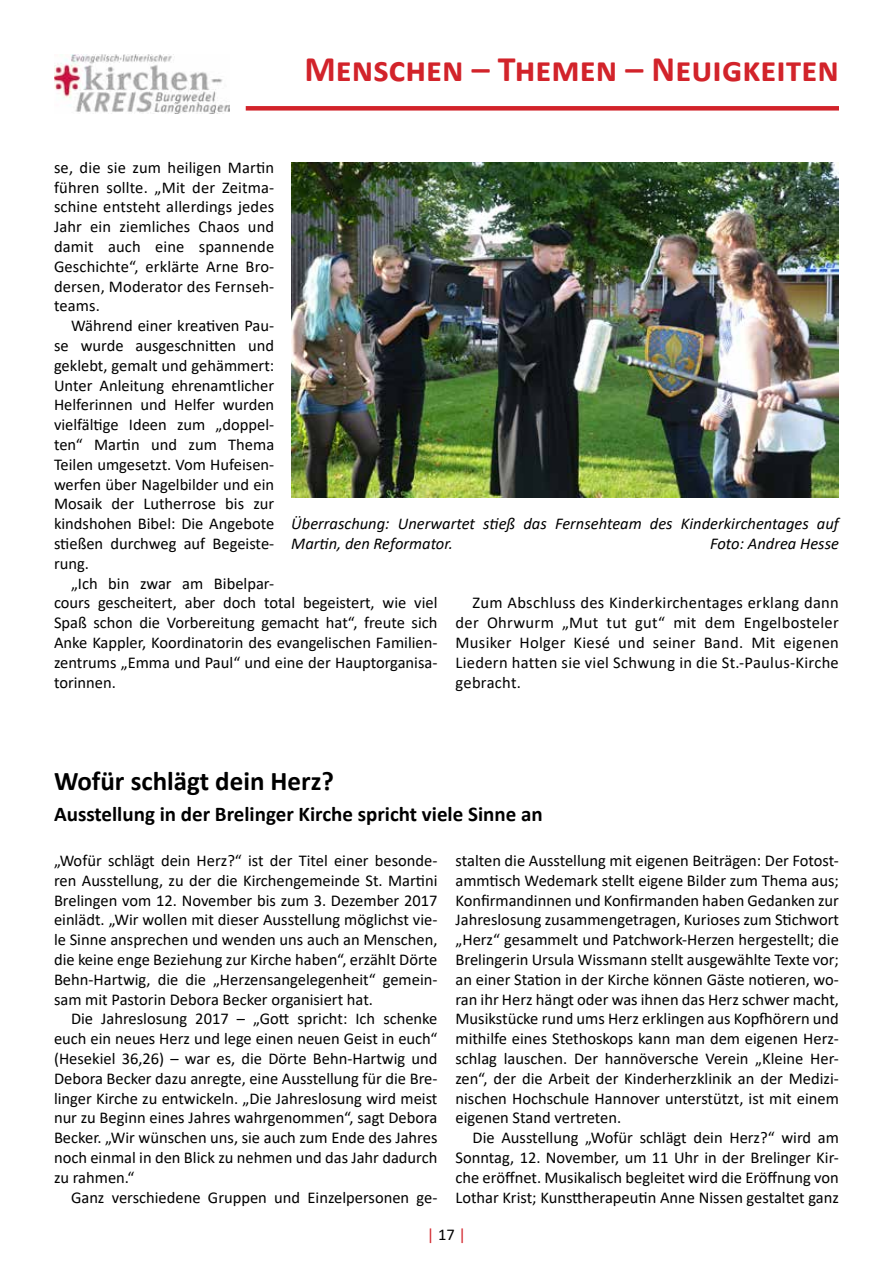
<style>
.page{position:relative;width:893px;height:1263px;background:#fff}
.page>*{position:absolute;margin:0;border:0;box-sizing:border-box;transform-origin:0 0}
.t1{font:700 36px "Calibri";color:#d2232a}
.t2{font:700 27px "Calibri";color:#000}
.t3{font:700 21px "Calibri";color:#000}
.t4{font:16.5px/19.8px "Calibri";color:#000;text-align:justify}
.t5{font:italic 16.5px/19.8px "Calibri";color:#000}
.t6{font:16.5px "Calibri";color:#d2232a}
.s1{color:#000}
</style>
<div class="page">
<img style="left:54px;top:54px;width:176px;height:59px">
<div style="left:246px;top:106px;width:593px;height:5px;background:#d2232a"></div>
<img style="left:291px;top:162px;width:548px;height:335px">
<h1 class="t1" style="left:304px;top:44px;width:536px">Menschen – Themen – Neuigkeiten</h1>
<p class="t4" style="left:54px;top:157px;width:222px">se, die sie zum heiligen Martin führen sollte. „Mit der Zeitma&shy;schine entsteht allerdings jedes Jahr ein ziemliches Chaos und damit auch eine spannende Geschichte“, erklärte Arne Bro&shy;dersen, Moderator des Fernseh&shy;teams.</p>
<p class="t4" style="left:54px;top:315px;width:222px;text-indent:17px">Während einer kreativen Pau&shy;se wurde ausgeschnitten und geklebt, gemalt und gehämmert:<br>Unter Anleitung ehrenamtlicher Helferinnen und Helfer wurden vielfältige Ideen zum „doppel&shy;ten“ Martin und zum Thema Teilen umgesetzt. Vom Hufeisen&shy;werfen über Nagelbilder und ein Mosaik der Lutherrose bis zur kindshohen Bibel: Die Angebote stießen durchweg auf Begeiste&shy;rung.</p>
<p class="t4" style="left:54px;top:573px;width:385px;text-align:left;text-indent:17px">„Ich bin zwar am Bibelpar-<br>cours gescheitert, aber doch total begeistert, wie viel Spaß schon die Vorbereitung gemacht hat“, freute sich Anke Kappler, Koordinatorin des evangelischen Familien&shy;zentrums „Emma und Paul“ und eine der Hauptorganisa&shy;torinnen.</p>
<p class="t5" style="left:291px;top:513px;width:549px">Überraschung: Unerwartet stieß das Fernsehteam des Kinderkirchentages auf<br>Martin, den Reformator.</p>
<p class="t5" style="left:710px;top:533px;width:130px">Foto: Andrea Hesse</p>
<p class="t4" style="left:455px;top:593px;width:385px;text-indent:17px">Zum Abschluss des Kinderkirchentages erklang dann der Ohrwurm „Mut tut gut“ mit dem Engelbosteler Musiker Holger Kiesé und seiner Band. Mit eigenen Liedern hatten sie viel Schwung in die St.-Paulus-Kirche gebracht.</p>
<h2 class="t2" style="left:54px;top:762px;width:282px">Wofür schlägt dein Herz?</h2>
<p class="t3" style="left:54px;top:800px;width:490px">Ausstellung in der Brelinger Kirche spricht viele Sinne an</p>
<p class="t4" style="left:54px;top:850px;width:385px">„Wofür schlägt dein Herz?“ ist der Titel einer besonde&shy;ren Ausstellung, zu der die Kirchengemeinde St. Martini Brelingen vom 12. November bis zum 3. Dezember 2017 einlädt. „Wir wollen mit dieser Ausstellung möglichst vie&shy;le Sinne ansprechen und wenden uns auch an Menschen, die keine enge Beziehung zur Kirche haben“, erzählt Dörte Behn-Hartwig, die die „Herzensangelegenheit“ gemein&shy;sam mit Pastorin Debora Becker organisiert hat.</p>
<p class="t4" style="left:54px;top:1008px;width:385px;text-indent:17px">Die Jahreslosung 2017 – „Gott spricht: Ich schenke euch ein neues Herz und lege einen neuen Geist in euch“ (Hesekiel 36,26) – war es, die Dörte Behn-Hartwig und Debora Becker dazu anregte, eine Ausstellung für die Bre&shy;linger Kirche zu entwickeln. „Die Jahreslosung wird meist nur zu Beginn eines Jahres wahrgenommen“, sagt Debora Becker. „Wir wünschen uns, sie auch zum Ende des Jahres noch einmal in den Blick zu nehmen und das Jahr dadurch zu rahmen.“</p>
<p class="t4" style="left:71px;top:1187px;width:368px">Ganz verschiedene Gruppen und Einzelpersonen ge-</p>
<p class="t4" style="left:455px;top:850px;width:385px">stalten die Ausstellung mit eigenen Beiträgen: Der Fotost&shy;ammtisch Wedemark stellt eigene Bilder zum Thema aus; Konfirmandinnen und Konfirmanden haben Gedanken zur Jahreslosung zusammengetragen, Kurioses zum Stichwort „Herz“ gesammelt und Patchwork-Herzen hergestellt; die Brelingerin Ursula Wissmann stellt ausgewählte Texte vor; an einer Station in der Kirche können Gäste notieren, wo&shy;ran ihr Herz hängt oder was ihnen das Herz schwer macht, Musikstücke rund ums Herz erklingen aus Kopfhörern und mithilfe eines Stethoskops kann man dem eigenen Herz&shy;schlag lauschen. Der hannöversche Verein „Kleine Her&shy;zen“, der die Arbeit der Kinderherzklinik an der Medizi&shy;nischen Hochschule Hannover unterstützt, ist mit einem eigenen Stand vertreten.</p>
<p class="t4" style="left:455px;top:1127px;width:385px;text-indent:17px">Die Ausstellung „Wofür schlägt dein Herz?“ wird am Sonntag, 12. November, um 11 Uhr in der Brelinger Kir&shy;che eröffnet. Musikalisch begleitet wird die Eröffnung von Lothar Krist; Kunsttherapeutin Anne Nissen gestaltet ganz</p>
<p class="t6" style="left:427px;top:1223px;width:41px">| <span class="s1">17</span> |</p>
</div>
